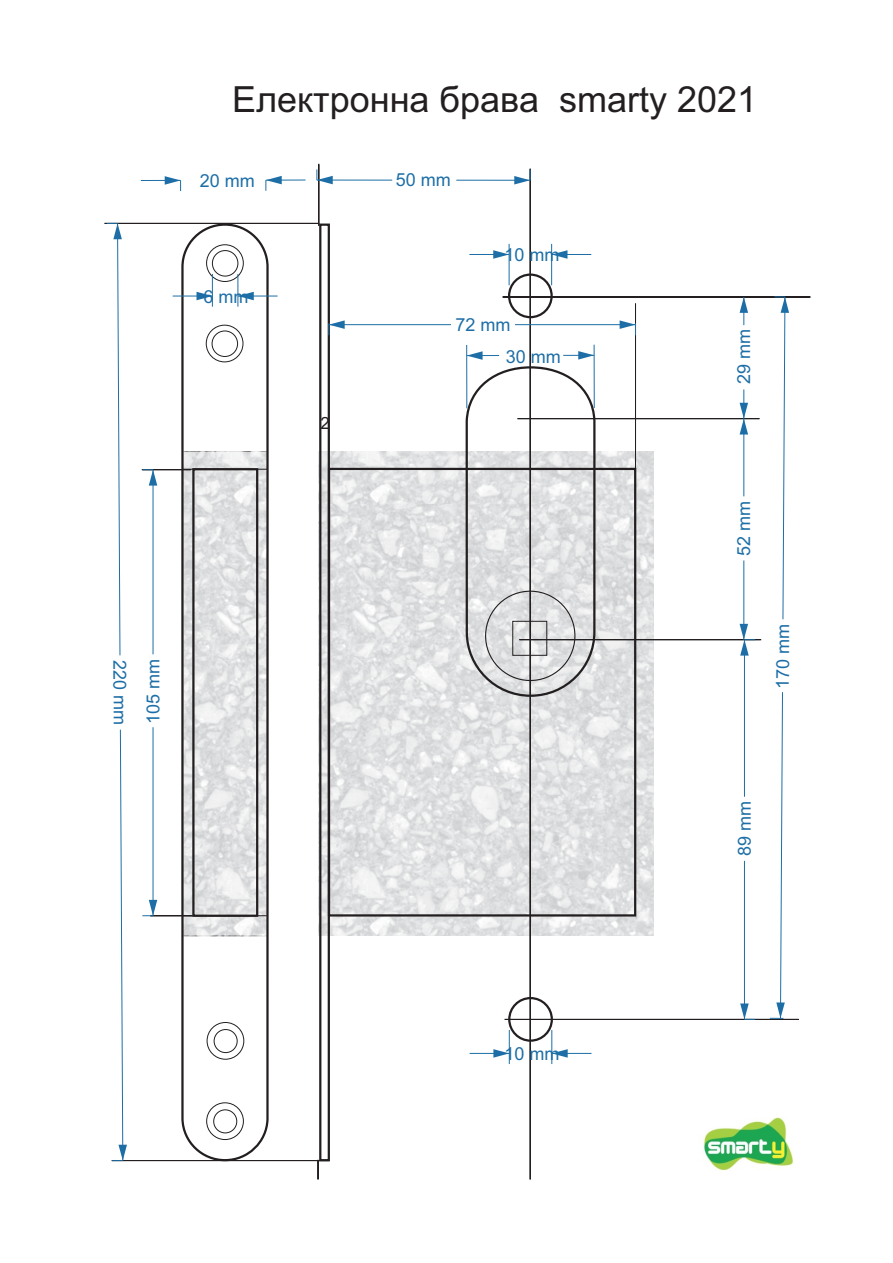
<style>
.page{position:relative;width:893px;height:1263px;background:#fff}
.page>*{position:absolute;margin:0;border:0;box-sizing:border-box;transform-origin:0 0}
.t1{font:36px "Arial";color:#231f20}
.t2{font:18px "Arial";color:#1d6ea6}
.t3{font:16.8px "Arial";color:#231f20}
</style>
<div class="page">
<svg style="left:318px;top:451px;width:335px;height:485px;background:#e1e2e3"></svg>
<div style="left:319px;top:224px;width:11px;height:937px;border:2px solid #231f20"></div>
<div style="left:328px;top:468px;width:308px;height:448px;border:2px solid #231f20"></div>
<div style="left:508px;top:997px;width:45px;height:45px;border:2px solid #231f20;border-radius:50%"></div>
<div style="left:508px;top:273px;width:45px;height:45px;border:2px solid #231f20;border-radius:50%"></div>
<img style="left:703px;top:1118px;width:91px;height:53px">
<svg style="left:180px;top:222px;width:90px;height:940px"></svg>
<div style="left:212px;top:250px;width:26px;height:26px;border:1px solid #231f20;border-radius:50%"></div>
<div style="left:213px;top:1109px;width:24px;height:24px;border:1px solid #231f20;border-radius:50%"></div>
<div style="left:214px;top:1029px;width:24px;height:24px;border:1px solid #231f20;border-radius:50%"></div>
<div style="left:212px;top:331px;width:26px;height:26px;border:1px solid #231f20;border-radius:50%"></div>
<div style="left:206px;top:244px;width:38px;height:38px;border:1px solid #231f20;border-radius:50%"></div>
<div style="left:206px;top:1102px;width:38px;height:38px;border:1px solid #231f20;border-radius:50%"></div>
<div style="left:207px;top:1022px;width:37px;height:37px;border:1px solid #231f20;border-radius:50%"></div>
<div style="left:206px;top:325px;width:37px;height:37px;border:1px solid #231f20;border-radius:50%"></div>
<div style="left:182px;top:469px;width:86px;height:447px;border:1px solid #231f20"></div>
<hr style="left:112px;top:1160px;width:217px;height:1px;background:#231f20">
<hr style="left:520px;top:639px;width:241px;height:1px;background:#231f20">
<hr style="left:518px;top:418px;width:241px;height:1px;background:#231f20">
<hr style="left:142px;top:469px;width:49px;height:1px;background:#231f20">
<hr style="left:151px;top:915px;width:41px;height:1px;background:#231f20">
<hr style="left:505px;top:1019px;width:293px;height:1px;background:#231f20">
<hr style="left:503px;top:297px;width:307px;height:1px;background:#231f20">
<hr style="left:530px;top:169px;width:1px;height:1010px;background:#231f20">
<hr style="left:635px;top:304px;width:1px;height:167px;background:#231f20">
<hr style="left:318px;top:164px;width:1px;height:62px;background:#231f20">
<svg style="left:318px;top:1161px;width:1px;height:18px"></svg>
<hr style="left:105px;top:223px;width:214px;height:1px;background:#231f20">
<hr style="left:744px;top:389px;width:1px;height:30px;background:#1d6ea6">
<svg style="left:740px;top:297px;width:8px;height:28px"></svg>
<svg style="left:770px;top:692px;width:15px;height:327px"></svg>
<svg style="left:774px;top:297px;width:15px;height:323px"></svg>
<hr style="left:266px;top:180px;width:40px;height:1px;background:#1d6ea6">
<svg style="left:266px;top:176px;width:16px;height:15px"></svg>
<hr style="left:141px;top:180px;width:40px;height:1px;background:#1d6ea6">
<svg style="left:165px;top:176px;width:16px;height:15px"></svg>
<hr style="left:456px;top:180px;width:74px;height:1px;background:#1d6ea6">
<svg style="left:514px;top:170px;width:17px;height:14px"></svg>
<hr style="left:317px;top:180px;width:75px;height:1px;background:#1d6ea6">
<svg style="left:317px;top:169px;width:16px;height:15px"></svg>
<svg style="left:112px;top:729px;width:15px;height:432px"></svg>
<svg style="left:107px;top:223px;width:15px;height:433px"></svg>
<div style="left:192px;top:468px;width:66px;height:449px;border:2px solid #231f20"></div>
<hr style="left:153px;top:727px;width:1px;height:189px;background:#1d6ea6">
<svg style="left:142px;top:900px;width:15px;height:16px"></svg>
<hr style="left:153px;top:470px;width:1px;height:184px;background:#1d6ea6">
<svg style="left:142px;top:469px;width:15px;height:17px"></svg>
<hr style="left:744px;top:560px;width:1px;height:80px;background:#1d6ea6">
<hr style="left:744px;top:419px;width:1px;height:77px;background:#1d6ea6">
<svg style="left:740px;top:403px;width:8px;height:31px"></svg>
<hr style="left:744px;top:861px;width:1px;height:158px;background:#1d6ea6">
<svg style="left:740px;top:1003px;width:15px;height:17px"></svg>
<hr style="left:744px;top:640px;width:1px;height:157px;background:#1d6ea6">
<svg style="left:740px;top:624px;width:15px;height:32px"></svg>
<hr style="left:238px;top:274px;width:1px;height:33px;background:#1d6ea6">
<hr style="left:212px;top:274px;width:1px;height:33px;background:#1d6ea6">
<hr style="left:238px;top:296px;width:40px;height:1px;background:#1d6ea6">
<svg style="left:238px;top:292px;width:16px;height:8px"></svg>
<hr style="left:173px;top:296px;width:39px;height:1px;background:#1d6ea6">
<svg style="left:197px;top:292px;width:15px;height:8px"></svg>
<hr style="left:551px;top:244px;width:1px;height:41px;background:#1d6ea6">
<hr style="left:509px;top:244px;width:1px;height:41px;background:#1d6ea6">
<hr style="left:552px;top:254px;width:39px;height:1px;background:#1d6ea6">
<svg style="left:552px;top:250px;width:15px;height:9px"></svg>
<hr style="left:469px;top:254px;width:40px;height:1px;background:#1d6ea6">
<svg style="left:493px;top:250px;width:16px;height:9px"></svg>
<hr style="left:552px;top:1030px;width:1px;height:34px;background:#1d6ea6">
<hr style="left:509px;top:1030px;width:1px;height:34px;background:#1d6ea6">
<hr style="left:552px;top:1053px;width:39px;height:1px;background:#1d6ea6">
<svg style="left:552px;top:1049px;width:16px;height:9px"></svg>
<hr style="left:470px;top:1053px;width:39px;height:1px;background:#1d6ea6">
<svg style="left:493px;top:1049px;width:16px;height:9px"></svg>
<hr style="left:466px;top:345px;width:1px;height:63px;background:#1d6ea6">
<hr style="left:594px;top:345px;width:1px;height:63px;background:#1d6ea6">
<hr style="left:329px;top:324px;width:122px;height:1px;background:#1d6ea6">
<svg style="left:329px;top:320px;width:16px;height:15px"></svg>
<hr style="left:515px;top:324px;width:120px;height:1px;background:#1d6ea6">
<svg style="left:620px;top:320px;width:16px;height:15px"></svg>
<svg style="left:464px;top:351px;width:133px;height:347px"></svg>
<p class="t2" style="left:127px;top:660px;width:67px;rotate:90deg">220 mm</p>
<p class="t2" style="left:146px;top:724px;width:67px;rotate:-90deg">105 mm</p>
<h1 class="t1" style="left:232px;top:86px;width:526px">Електронна брава smarty 2021</h1>
<p class="t2" style="left:200px;top:174px;width:57px">20 mm</p>
<p class="t2" style="left:396px;top:173px;width:57px">50 mm</p>
<p class="t2" style="left:204px;top:289px;width:46px">6 mm</p>
<p class="t2" style="left:504px;top:248px;width:57px">10 mm</p>
<p class="t2" style="left:456px;top:318px;width:57px">72 mm</p>
<p class="t3" style="left:321px;top:417px;width:11px">2</p>
<p class="t2" style="left:506px;top:350px;width:57px">30 mm</p>
<p class="t2" style="left:737px;top:384px;width:57px;rotate:-90deg">29 mm</p>
<p class="t2" style="left:737px;top:556px;width:57px;rotate:-90deg">52 mm</p>
<p class="t2" style="left:776px;top:689px;width:67px;rotate:-90deg">170 mm</p>
<p class="t2" style="left:738px;top:856px;width:57px;rotate:-90deg">89 mm</p>
<p class="t2" style="left:505px;top:1047px;width:57px">10 mm</p>
</div>
